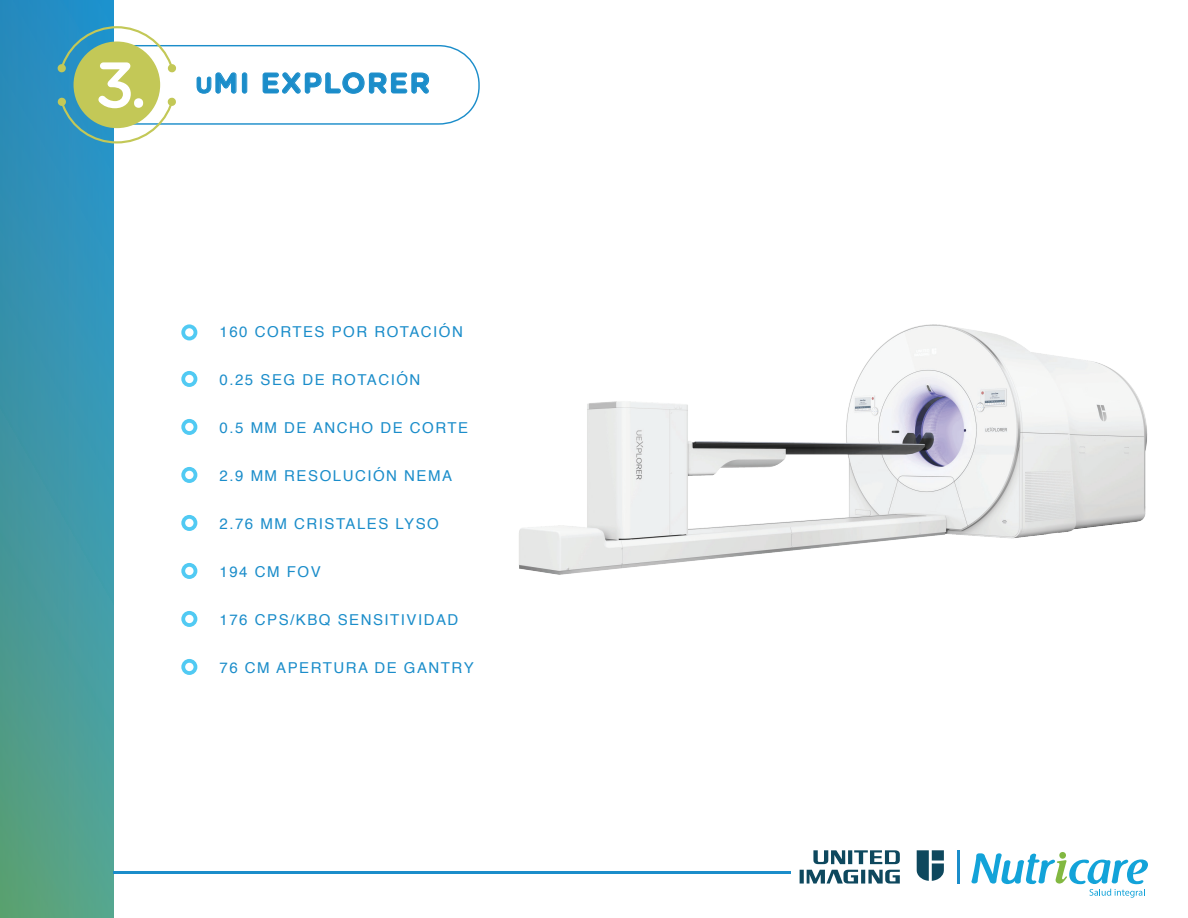
<style>
.page{position:relative;width:1188px;height:918px;background:#fff}
.page>*{position:absolute;margin:0;border:0;box-sizing:border-box;transform-origin:0 0}
.t1{font:500 64.35px "Gotham Rounded";color:#fff}
.t2{font:700 28.5px "Gotham Rounded";letter-spacing:.05em;color:#1b8dca}
.t3{font:15px "Helvetica";letter-spacing:.1em;color:#1b8dca}
.s1{font-size:22.5px}
</style>
<div class="page">
<svg style="left:0;top:0;width:113px;height:918px;background:#3f97a5"></svg>
<svg style="left:57px;top:26px;width:423px;height:118px"></svg>
<svg style="left:971px;top:853px;width:177px;height:45px"></svg>
<div style="left:1059px;top:852px;width:7px;height:7px;background:#82b841;border-radius:50%"></div>
<hr style="left:113px;top:871px;width:678px;height:3px;background:#1b8dca">
<div style="left:181px;top:324px;width:16px;height:16px;background:#51caf3;border-radius:50%"></div>
<div style="left:185px;top:328px;width:9px;height:9px;background:#fff;border-radius:50%"></div>
<svg style="left:181px;top:371px;width:16px;height:16px"></svg>
<div style="left:185px;top:375px;width:9px;height:8px;background:#fff;border-radius:50%"></div>
<svg style="left:181px;top:419px;width:16px;height:16px"></svg>
<div style="left:185px;top:423px;width:9px;height:8px;background:#fff;border-radius:50%"></div>
<svg style="left:181px;top:467px;width:16px;height:16px"></svg>
<div style="left:185px;top:471px;width:9px;height:8px;background:#fff;border-radius:50%"></div>
<svg style="left:181px;top:515px;width:16px;height:16px"></svg>
<div style="left:185px;top:519px;width:9px;height:8px;background:#fff;border-radius:50%"></div>
<svg style="left:181px;top:563px;width:16px;height:16px"></svg>
<div style="left:185px;top:567px;width:9px;height:8px;background:#fff;border-radius:50%"></div>
<svg style="left:181px;top:611px;width:16px;height:16px"></svg>
<div style="left:185px;top:615px;width:9px;height:8px;background:#fff;border-radius:50%"></div>
<svg style="left:181px;top:659px;width:16px;height:16px"></svg>
<div style="left:185px;top:663px;width:9px;height:8px;background:#fff;border-radius:50%"></div>
<svg style="left:917px;top:850px;width:27px;height:31px"></svg>
<svg style="left:800px;top:870px;width:100px;height:14px"></svg>
<svg style="left:813px;top:850px;width:87px;height:14px"></svg>
<hr style="left:957px;top:850px;width:3px;height:34px;background:#1b8dca">
<img style="left:444px;top:95px;width:704px;height:480px">
<h1 class="t1" style="left:95px;top:39px;width:54px">3.</h1>
<h2 class="t2" style="left:196px;top:62px;width:236px"><span class="s1">U</span>MI EXPLORER</h2>
<p class="t3" style="left:220px;top:326px;width:245px">160 CORTES POR ROTACIÓN</p>
<p class="t3" style="left:220px;top:374px;width:202px">0.25 SEG DE ROTACIÓN</p>
<p class="t3" style="left:220px;top:422px;width:250px">0.5 MM DE ANCHO DE CORTE</p>
<p class="t3" style="left:220px;top:470px;width:234px">2.9 MM RESOLUCIÓN NEMA</p>
<p class="t3" style="left:220px;top:518px;width:221px">2.76 MM CRISTALES LYSO</p>
<p class="t3" style="left:220px;top:566px;width:103px">194 CM FOV</p>
<p class="t3" style="left:220px;top:614px;width:240px">176 CPS/KBQ SENSITIVIDAD</p>
<p class="t3" style="left:220px;top:662px;width:256px">76 CM APERTURA DE GANTRY</p>
</div>
